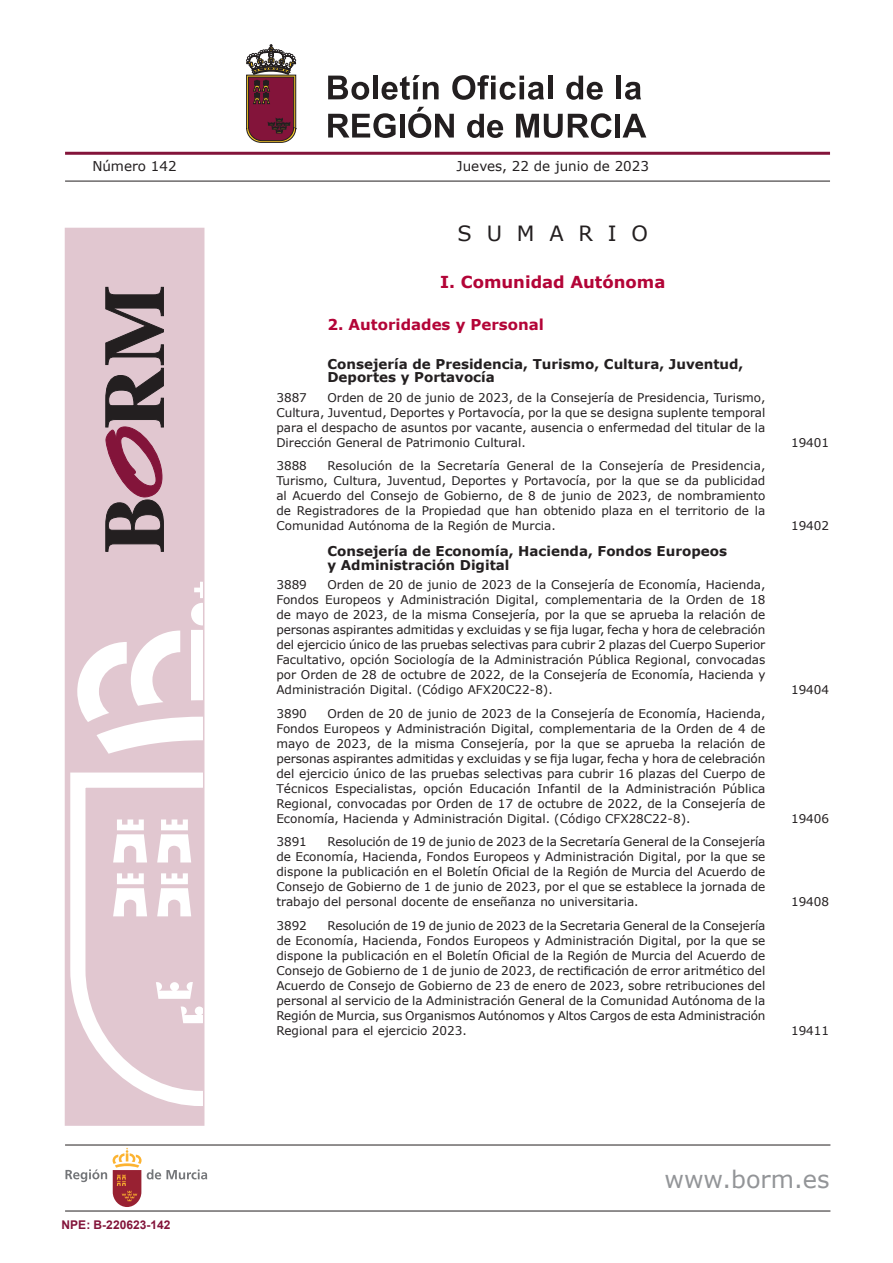
<style>
.page{position:relative;width:893px;height:1263px;background:#fff}
.page>*{position:absolute;margin:0;border:0;box-sizing:border-box;transform-origin:0 0}
.t1{font:24px "Verdana";color:#939598}
.t2{font:21px "Verdana";color:#231f20}
.t3{font:700 16.5px "Verdana";color:#b30437}
.t4{font:700 15px "Verdana";color:#b30437}
.t5{font:700 13.5px/13.5px "Verdana";color:#231f20}
.t6{font:13.5px "Verdana";color:#231f20}
.t7{font:12px/15px "Verdana";color:#231f20;text-align:justify}
.t8{font:700 12px "Arial";color:#83143a}
</style>
<div class="page">
<hr style="left:65px;top:152px;width:765px;height:3px;background:#83143a">
<svg style="left:328px;top:113px;width:68px;height:25px"></svg>
<div style="left:400px;top:114px;width:5px;height:24px;background:#231f20"></div>
<svg style="left:408px;top:107px;width:46px;height:31px"></svg>
<svg style="left:467px;top:114px;width:36px;height:24px"></svg>
<svg style="left:516px;top:113px;width:96px;height:25px"></svg>
<hr style="left:616px;top:114px;width:4px;height:24px;background:#231f20">
<svg style="left:622px;top:114px;width:24px;height:24px"></svg>
<svg style="left:328px;top:76px;width:41px;height:24px"></svg>
<div style="left:373px;top:76px;width:5px;height:23px;background:#231f20"></div>
<svg style="left:382px;top:75px;width:57px;height:25px"></svg>
<svg style="left:452px;top:75px;width:92px;height:25px"></svg>
<div style="left:548px;top:76px;width:5px;height:23px;background:#231f20"></div>
<svg style="left:566px;top:76px;width:37px;height:24px"></svg>
<hr style="left:617px;top:76px;width:4px;height:23px;background:#231f20">
<svg style="left:625px;top:82px;width:16px;height:18px"></svg>
<hr style="left:65px;top:181px;width:765px;height:1px;background:#231f20">
<div style="left:65px;top:228px;width:139px;height:897px;background:#e1c7d0"></div>
<svg style="left:70px;top:772px;width:131px;height:334px"></svg>
<svg style="left:156px;top:958px;width:45px;height:90px"></svg>
<svg style="left:113px;top:819px;width:78px;height:97px"></svg>
<svg style="left:77px;top:582px;width:124px;height:172px"></svg>
<svg style="left:105px;top:287px;width:59px;height:265px"></svg>
<svg style="left:246px;top:45px;width:50px;height:98px;background:#824b53"></svg>
<hr style="left:65px;top:1144px;width:765px;height:1px;background:#231f20">
<svg style="left:113px;top:1148px;width:94px;height:59px"></svg>
<svg style="left:65px;top:1169px;width:42px;height:13px"></svg>
<hr style="left:65px;top:1210px;width:765px;height:1px;background:#231f20">
<p class="t6" style="left:92px;top:157px;width:86px">Número 142</p>
<p class="t6" style="left:457px;top:157px;width:194px">Jueves, 22 de junio de 2023</p>
<h2 class="t2" style="left:458px;top:219px;width:192px">S U M A R I O</h2>
<h3 class="t3" style="left:440px;top:270px;width:227px">I. Comunidad Autónoma</h3>
<p class="t4" style="left:327px;top:314px;width:218px">2. Autoridades y Personal</p>
<p class="t5" style="left:327px;top:357px;width:418px">Consejería de Presidencia, Turismo, Cultura, Juventud,<br>Deportes y Portavocía</p>
<p class="t7" style="left:276px;top:389px;width:490px;text-indent:51px">Orden de 20 de junio de 2023, de la Consejería de Presidencia, Turismo, Cultura, Juventud, Deportes y Portavocía, por la que se designa suplente temporal para el despacho de asuntos por vacante, ausencia o enfermedad del titular de la Dirección General de Patrimonio Cultural.</p>
<p class="t7" style="left:276px;top:389px;width:32px">3887</p>
<p class="t7" style="left:276px;top:458px;width:490px;text-indent:51px">Resolución de la Secretaría General de la Consejería de Presidencia, Turismo, Cultura, Juventud, Deportes y Portavocía, por la que se da publicidad al Acuerdo del Consejo de Gobierno, de 8 de junio de 2023, de nombramiento de Registradores de la Propiedad que han obtenido plaza en el territorio de la Comunidad Autónoma de la Región de Murcia.</p>
<p class="t7" style="left:276px;top:458px;width:32px">3888</p>
<p class="t5" style="left:327px;top:544px;width:401px">Consejería de Economía, Hacienda, Fondos Europeos y Administración Digital</p>
<p class="t7" style="left:276px;top:577px;width:491px;text-indent:51px">Orden de 20 de junio de 2023 de la Consejería de Economía, Hacienda, Fondos Europeos y Administración Digital, complementaria de la Orden de 18 de mayo de 2023, de la misma Consejería, por la que se aprueba la relación de personas aspirantes admitidas y excluidas y se fija lugar, fecha y hora de celebración del ejercicio único de las pruebas selectivas para cubrir 2 plazas del Cuerpo Superior Facultativo, opción Sociología de la Administración Pública Regional, convocadas por Orden de 28 de octubre de 2022, de la Consejería de Economía, Hacienda y Administración Digital. (Código AFX20C22-8).</p>
<p class="t7" style="left:276px;top:577px;width:32px">3889</p>
<p class="t7" style="left:276px;top:705px;width:490px;text-indent:51px">Orden de 20 de junio de 2023 de la Consejería de Economía, Hacienda, Fondos Europeos y Administración Digital, complementaria de la Orden de 4 de mayo de 2023, de la misma Consejería, por la que se aprueba la relación de personas aspirantes admitidas y excluidas y se fija lugar, fecha y hora de celebración del ejercicio único de las pruebas selectivas para cubrir 16 plazas del Cuerpo de Técnicos Especialistas, opción Educación Infantil de la Administración Pública Regional, convocadas por Orden de 17 de octubre de 2022, de la Consejería de Economía, Hacienda y Administración Digital. (Código CFX28C22-8).</p>
<p class="t7" style="left:276px;top:705px;width:32px">3890</p>
<p class="t7" style="left:276px;top:834px;width:490px;text-indent:51px">Resolución de 19 de junio de 2023 de la Secretaría General de la Consejería de Economía, Hacienda, Fondos Europeos y Administración Digital, por la que se dispone la publicación en el Boletín Oficial de la Región de Murcia del Acuerdo de Consejo de Gobierno de 1 de junio de 2023, por el que se establece la jornada de trabajo del personal docente de enseñanza no universitaria.</p>
<p class="t7" style="left:276px;top:834px;width:32px">3891</p>
<p class="t7" style="left:276px;top:917px;width:491px;text-indent:51px">Resolución de 19 de junio de 2023 de la Secretaria General de la Consejería de Economía, Hacienda, Fondos Europeos y Administración Digital, por la que se dispone la publicación en el Boletín Oficial de la Región de Murcia del Acuerdo de Consejo de Gobierno de 1 de junio de 2023, de rectificación de error aritmético del Acuerdo de Consejo de Gobierno de 23 de enero de 2023, sobre retribuciones del personal al servicio de la Administración General de la Comunidad Autónoma de la Región de Murcia, sus Organismos Autónomos y Altos Cargos de esta Administración Regional para el ejercicio 2023.</p>
<p class="t7" style="left:276px;top:917px;width:32px">3892</p>
<p class="t7" style="left:791px;top:434px;width:40px">19401</p>
<p class="t7" style="left:791px;top:518px;width:40px">19402</p>
<p class="t7" style="left:791px;top:682px;width:40px">19404</p>
<p class="t7" style="left:791px;top:810px;width:40px">19406</p>
<p class="t7" style="left:791px;top:894px;width:40px">19408</p>
<p class="t7" style="left:791px;top:1022px;width:40px">19411</p>
<p class="t8" style="left:62px;top:1216px;width:110px">NPE: B-220623-142</p>
<h1 class="t1" style="left:664px;top:1164px;width:167px">www.borm.es</h1>
</div>
